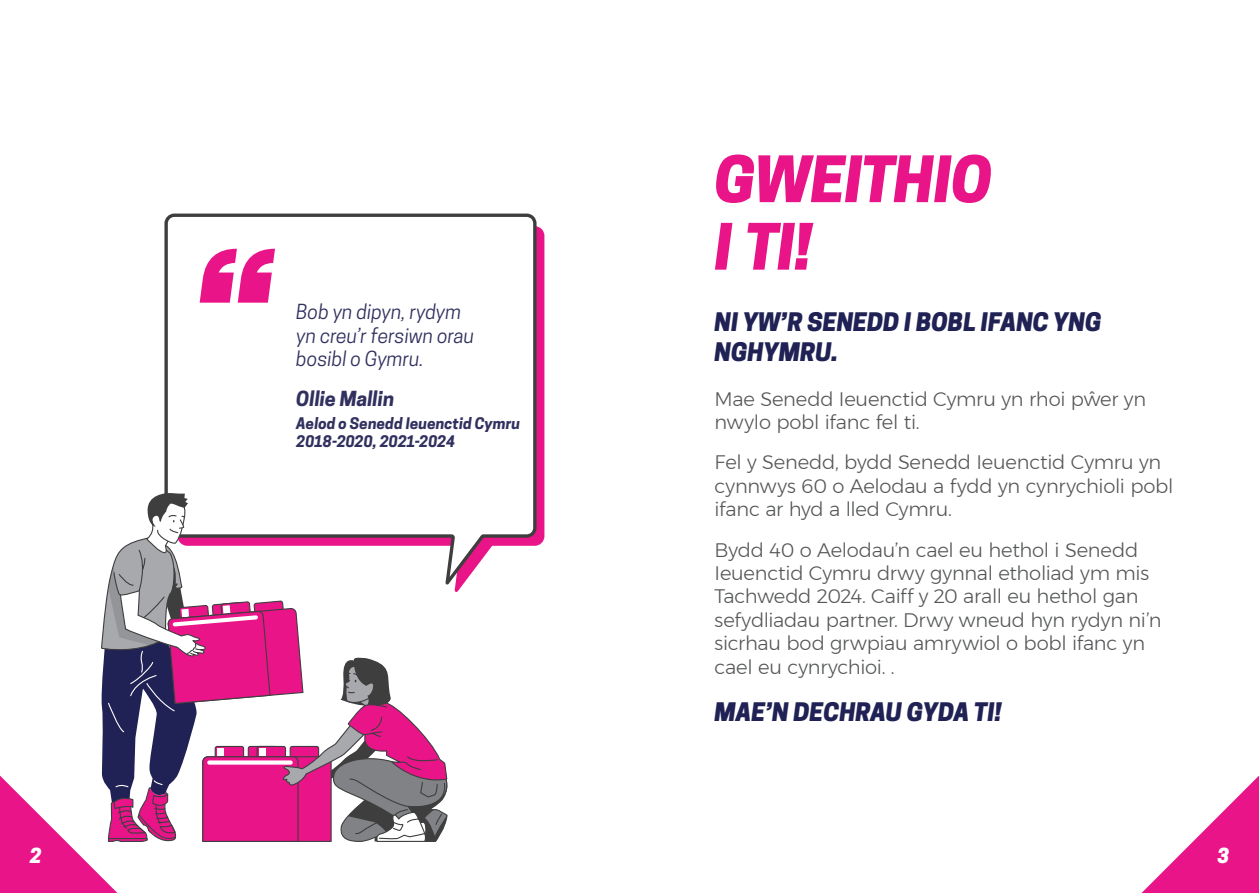
<style>
.page{position:relative;width:1259px;height:893px;background:#fff}
.page>*{position:absolute;margin:0;border:0;box-sizing:border-box;transform-origin:0 0}
.t1{font:italic 800 60px/67.5px "Cooper Hewitt";letter-spacing:-.015em;color:#ea1489}
.t2{font:italic 800 24px/30px "Cooper Hewitt";color:#202154}
.t3{font:300 19.5px/23.4px "Montserrat";letter-spacing:-.015em;color:#545557}
.t4{font:italic 19.5px/23.4px "Cooper Hewitt";letter-spacing:.005em;color:#31305f}
.t5{font:italic 700 19.5px "Cooper Hewitt";color:#31305f}
.t6{font:italic 800 19.5px "Cooper Hewitt";color:#fff}
.t7{font:italic 700 15px/18px "Cooper Hewitt";letter-spacing:.005em;color:#31305f}
</style>
<div class="page">
<svg style="left:539px;top:227px;width:6px;height:318px;background:#ec2d95"></svg>
<svg style="left:164px;top:213px;width:375px;height:373px"></svg>
<svg style="left:200px;top:249px;width:75px;height:54px"></svg>
<svg style="left:1141px;top:775px;width:118px;height:118px"></svg>
<svg style="left:0;top:492px;width:462px;height:401px"></svg>
<p class="t4" style="left:296px;top:300px;width:179px">Bob yn dipyn, rydym yn creu’r fersiwn orau bosibl o Gymru.</p>
<p class="t5" style="left:296px;top:387px;width:100px">Ollie Mallin</p>
<p class="t7" style="left:296px;top:414px;width:225px">Aelod o Senedd Ieuenctid Cymru<br>2018-2020, 2021-2024</p>
<h1 class="t1" style="left:714px;top:146px;width:279px">GWEITHIO<br>I TI!</h1>
<p class="t2" style="left:714px;top:307px;width:388px">NI YW’R SENEDD I BOBL IFANC YNG<br>NGHYMRU.</p>
<p class="t3" style="left:714px;top:387px;width:433px">Mae Senedd Ieuenctid Cymru yn rhoi pŵer yn nwylo pobl ifanc fel ti.</p>
<p class="t3" style="left:714px;top:450px;width:460px">Fel y Senedd, bydd Senedd Ieuenctid Cymru yn cynnwys 60 o Aelodau a fydd yn cynrychioli pobl ifanc ar hyd a lled Cymru.</p>
<p class="t3" style="left:714px;top:538px;width:448px">Bydd 40 o Aelodau’n cael eu hethol i Senedd Ieuenctid Cymru drwy gynnal etholiad ym mis Tachwedd 2024. Caiff y 20 arall eu hethol gan sefydliadau partner. Drwy wneud hyn rydyn ni’n sicrhau bod grwpiau amrywiol o bobl ifanc yn cael eu cynrychioi. .</p>
<p class="t2" style="left:714px;top:697px;width:288px">MAE’N DECHRAU GYDA TI!</p>
<p class="t6" style="left:30px;top:844px;width:13px">2</p>
<p class="t6" style="left:1217px;top:844px;width:13px">3</p>
</div>
